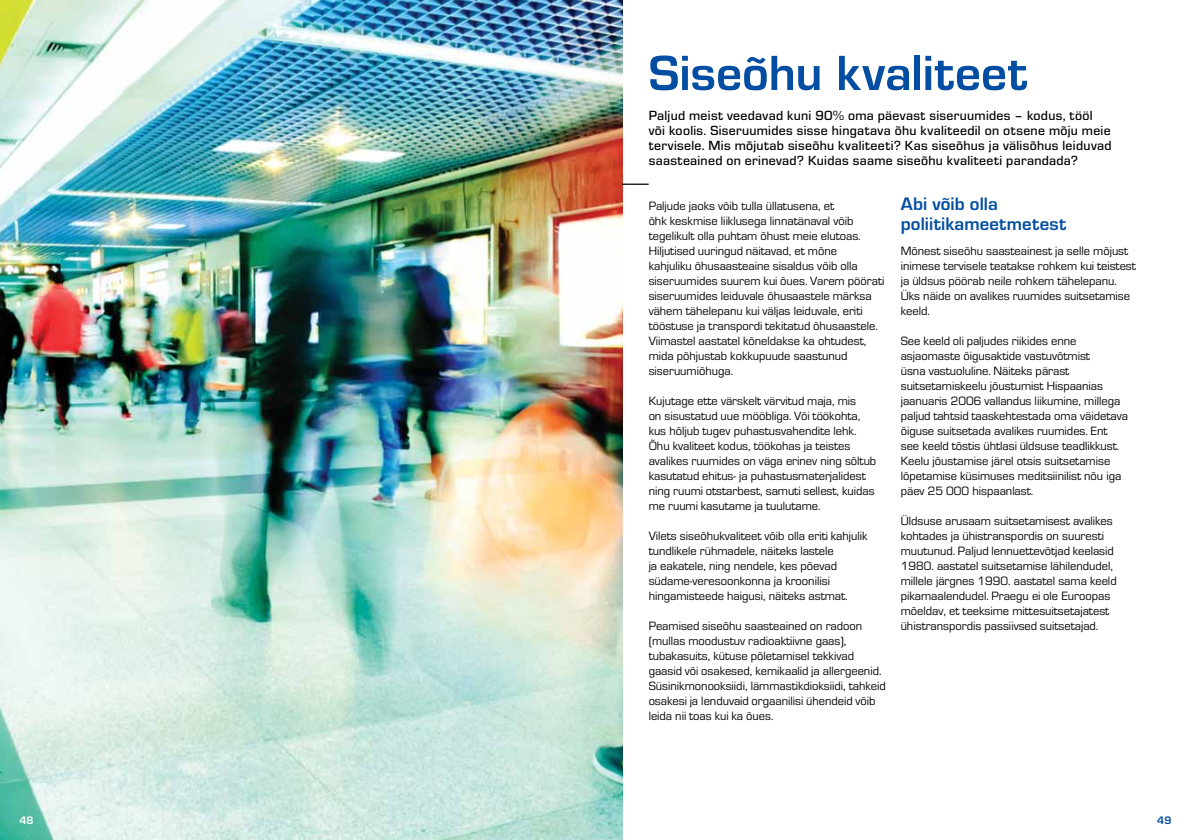
<style>
.page{position:relative;width:1191px;height:840px;background:#fff}
.page>*{position:absolute;margin:0;border:0;box-sizing:border-box;transform-origin:0 0}
.Editorial_interview{font:700 51.25px "Eurostile OT";color:#034ea2}
.Heading_2{font:700 18.75px/20px "Eurostile OT";letter-spacing:.01em;color:#034ea2}
.Intro_to_chapter_tex{font:500 13.75px/15px "Eurostile OT";letter-spacing:.02em;color:#000}
.Body_text{font:12.5px/15px "Eurostile OT";color:#000}
.t1{font:700 11.25px "Eurostile OT";color:#fff}
.t2{font:700 11.25px "Eurostile OT";color:#034ea2}
</style>
<div class="page">
<img style="left:0;top:0;width:622px;height:840px">
<svg style="left:622px;top:184px;width:26px;height:1px"></svg>
<p class="Editorial_interview" style="left:648px;top:45px;width:380px">Siseõhu kvaliteet</p>
<p class="Intro_to_chapter_tex" style="left:648px;top:108px;width:464px">Paljud meist veedavad kuni 90% oma päevast siseruumides – kodus, tööl või koolis. Siseruumides sisse hingatava õhu kvaliteedil on otsene mõju meie tervisele. Mis mõjutab siseõhu kvaliteeti? Kas siseõhus ja välisõhus leiduvad saasteained on erinevad? Kuidas saame siseõhu kvaliteeti parandada?</p>
<p class="Body_text" style="left:648px;top:199px;width:237px">Paljude jaoks võib tulla üllatusena, et<br>õhk keskmise liiklusega linnatänaval võib tegelikult olla puhtam õhust meie elutoas.<br>Hiljutised uuringud näitavad, et mõne<br>kahjuliku õhusaasteaine sisaldus võib olla siseruumides suurem kui õues. Varem pöörati siseruumides leiduvale õhusaastele märksa vähem tähelepanu kui väljas leiduvale, eriti tööstuse ja transpordi tekitatud õhusaastele.<br>Viimastel aastatel kõneldakse ka ohtudest, mida põhjustab kokkupuude saastunud siseruumiõhuga.</p>
<p class="Body_text" style="left:648px;top:394px;width:229px">Kujutage ette värskelt värvitud maja, mis<br>on sisustatud uue mööbliga. Või töökohta, kus hõljub tugev puhastusvahendite lehk.<br>Õhu kvaliteet kodus, töökohas ja teistes avalikes ruumides on väga erinev ning sõltub kasutatud ehitus- ja puhastusmaterjalidest ning ruumi otstarbest, samuti sellest, kuidas me ruumi kasutame ja tuulutame.</p>
<p class="Body_text" style="left:648px;top:529px;width:220px">Vilets siseõhukvaliteet võib olla eriti kahjulik tundlikele rühmadele, näiteks lastele<br>ja eakatele, ning nendele, kes põevad südame‑veresoonkonna ja kroonilisi hingamisteede haigusi, näiteks astmat.</p>
<p class="Body_text" style="left:648px;top:619px;width:239px">Peamised siseõhu saasteained on radoon (mullas moodustuv radioaktiivne gaas), tubakasuits, kütuse põletamisel tekkivad gaasid või osakesed, kemikaalid ja allergeenid.<br>Süsinikmonooksiidi, lämmastikdioksiidi, tahkeid osakesi ja lenduvaid orgaanilisi ühendeid võib leida nii toas kui ka õues.</p>
<p class="Heading_2" style="left:900px;top:194px;width:167px">Abi võib olla poliitikameetmetest</p>
<p class="Body_text" style="left:900px;top:244px;width:237px">Mõnest siseõhu saasteainest ja selle mõjust inimese tervisele teatakse rohkem kui teistest ja üldsus pöörab neile rohkem tähelepanu.<br>Üks näide on avalikes ruumides suitsetamise keeld.</p>
<p class="Body_text" style="left:900px;top:334px;width:229px">See keeld oli paljudes riikides enne asjaomaste õigusaktide vastuvõtmist<br>üsna vastuoluline. Näiteks pärast suitsetamiskeelu jõustumist Hispaanias jaanuaris 2006 vallandus liikumine, millega paljud tahtsid taaskehtestada oma väidetava õiguse suitsetada avalikes ruumides. Ent see keeld tõstis ühtlasi üldsuse teadlikkust.<br>Keelu jõustamise järel otsis suitsetamise lõpetamise küsimuses meditsiinilist nõu iga päev 25 000 hispaanlast.</p>
<p class="Body_text" style="left:900px;top:514px;width:217px">Üldsuse arusaam suitsetamisest avalikes kohtades ja ühistranspordis on suuresti muutunud. Paljud lennuettevõtjad keelasid 1980. aastatel suitsetamise lähilendudel, millele järgnes 1990. aastatel sama keeld pikamaalendudel. Praegu ei ole Euroopas mõeldav, et teeksime mittesuitsetajatest ühistranspordis passiivsed suitsetajad.</p>
<p class="t1" style="left:19px;top:814px;width:16px">48</p>
<p class="t2" style="left:1157px;top:814px;width:16px">49</p>
</div>
